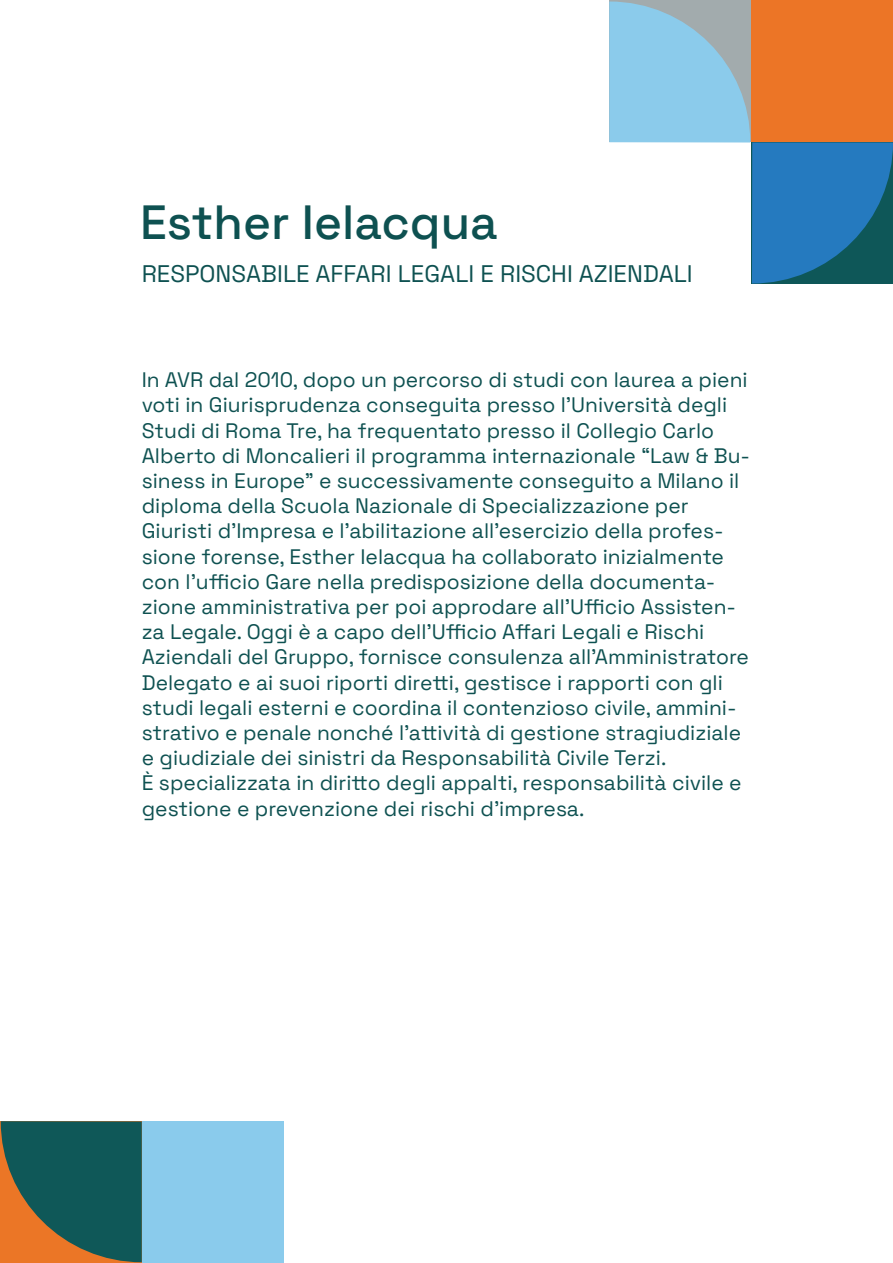
<style>
.page{position:relative;width:893px;height:1263px;background:#fff}
.page>*{position:absolute;margin:0;border:0;box-sizing:border-box;transform-origin:0 0}
.t1{font:300 48px "Space Grotesk";color:#0e5151}
.t2{font:300 24px "Space Grotesk";color:#0e5151}
.t3{font:300 21px/25.2px "Space Grotesk";color:#0e5151}
</style>
<div class="page">
<div style="left:142px;top:1121px;width:142px;height:142px;background:#8acbec"></div>
<svg style="left:1px;top:1121px;width:141px;height:141px;background:#3e5e4d"></svg>
<svg style="left:609px;top:2px;width:284px;height:282px"></svg>
<h1 class="t1" style="left:140px;top:187px;width:359px">Esther Ielacqua</h1>
<p class="t2" style="left:142px;top:256px;width:552px">RESPONSABILE AFFARI LEGALI E RISCHI AZIENDALI</p>
<p class="t3" style="left:142px;top:366px;width:610px">In AVR dal 2010, dopo un percorso di studi con laurea a pieni voti in Giurisprudenza conseguita presso l’Università degli Studi di Roma Tre, ha frequentato presso il Collegio Carlo Alberto di Moncalieri il programma internazionale “Law &amp; Bu&shy;siness in Europe” e successivamente conseguito a Milano il diploma della Scuola Nazionale di Specializzazione per Giuristi d’Impresa e l’abilitazione all’esercizio della profes&shy;sione forense, Esther Ielacqua ha collaborato inizialmente con l’ufficio Gare nella predisposizione della documenta&shy;zione amministrativa per poi approdare all’Ufficio Assisten&shy;za Legale. Oggi è a capo dell’Ufficio Affari Legali e Rischi Aziendali del Gruppo, fornisce consulenza all’Amministratore Delegato e ai suoi riporti diretti, gestisce i rapporti con gli studi legali esterni e coordina il contenzioso civile, ammini&shy;strativo e penale nonché l’attività di gestione stragiudiziale e giudiziale dei sinistri da Responsabilità Civile Terzi.<br>È specializzata in diritto degli appalti, responsabilità civile e gestione e prevenzione dei rischi d’impresa.</p>
</div>
